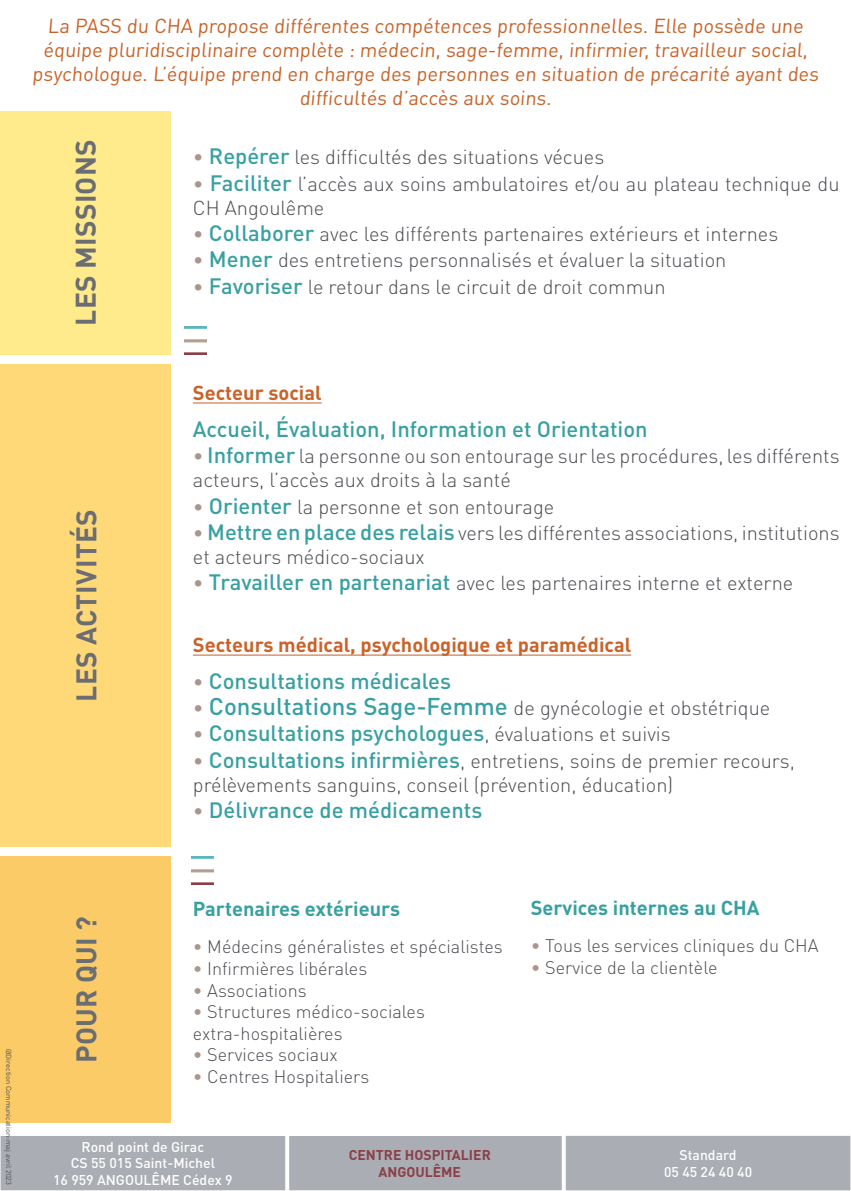
<style>
.page{position:relative;width:851px;height:1191px;background:#fff}
.page>*{position:absolute;margin:0;border:0;box-sizing:border-box;transform-origin:0 0}
.CHA-Chapeau_gauche{font:700 28px "DIN Pro";letter-spacing:.01em;color:#6a6d73}
.t1{font:500 22px "DIN Pro";color:#38a0a1}
.t2{font:300 20px/24px "DIN Pro";color:#4a4c51}
.t3{font:20px/24px "DIN Pro";color:#c96329;text-align:center}
.t4{font:700 20px "DIN Pro";color:#c96329}
.t5{font:700 20px "DIN Pro";color:#38a0a1}
.t6{font:300 18px "DIN Pro";color:#4a4c51}
.CHA-Surtitre{font:500 14px "DIN Pro";color:#fff}
.CHA-Surtitre-2{font:700 14px "DIN Pro";color:#8b4049}
.t7{font:7.4px "DIN Pro";color:#4a4c51}
.s1{color:#ab968a}
.s2{font-weight:500;font-size:22px;color:#38a0a1}
.s3{font-weight:300;font-size:20px;color:#ab968a}
.s4{font-weight:500;font-size:24px;color:#38a0a1}
.s5{font-weight:300;font-size:20px;color:#4a4c51}
</style>
<div class="page">
<div style="left:0;top:111px;width:170px;height:243px;background:#ffeb8b"></div>
<div style="left:1px;top:364px;width:170px;height:482px;background:#ffd978"></div>
<hr style="left:193px;top:402px;width:128px;height:1px;background:#c96329">
<hr style="left:193px;top:654px;width:438px;height:1px;background:#c96329">
<div style="left:1px;top:856px;width:170px;height:267px;background:#facb66"></div>
<img style="left:185px;top:326px;width:22px;height:28px">
<div style="left:0;top:1135px;width:850px;height:56px;background:#aaadb3"></div>
<img style="left:191px;top:856px;width:22px;height:28px">
<p class="t3" style="left:32px;top:13px;width:790px">La PASS du CHA propose différentes compétences professionnelles. Elle possède une équipe pluridisciplinaire complète : médecin, sage-femme, infirmier, travailleur social, psychologue. L’équipe prend en charge des personnes en situation de précarité ayant des difficultés d’accès aux soins.</p>
<p class="CHA-Chapeau_gauche" style="left:67px;top:325px;width:188px;rotate:-90deg">LES MISSIONS</p>
<p class="CHA-Chapeau_gauche" style="left:67px;top:702px;width:194px;rotate:-90deg">LES ACTIVITÉS</p>
<p class="t2" style="left:193px;top:144px;width:413px"><span class="s1">•</span> <span class="s2">Repérer</span> les difficultés des situations vécues</p>
<p class="t2" style="left:193px;top:170px;width:648px"><span class="s1">•</span> <span class="s2">Faciliter</span> l’accès aux soins ambulatoires et/ou au plateau technique du<br>CH Angoulême</p>
<p class="t2" style="left:193px;top:221px;width:586px"><span class="s1">•</span> <span class="s2">Collaborer</span> avec les différents partenaires extérieurs et internes</p>
<p class="t2" style="left:193px;top:247px;width:535px"><span class="s1">•</span> <span class="s2">Mener</span> des entretiens personnalisés et évaluer la situation</p>
<p class="t2" style="left:193px;top:274px;width:474px"><span class="s1">•</span> <span class="s2">Favoriser</span> le retour dans le circuit de droit commun</p>
<p class="t4" style="left:193px;top:379px;width:130px">Secteur social</p>
<p class="t1" style="left:193px;top:414px;width:456px">Accueil, Évaluation, Information et Orientation</p>
<p class="t2" style="left:193px;top:443px;width:648px"><span class="s1">•</span> <span class="s2">Informer</span> la personne ou son entourage sur les procédures, les différents acteurs, l’accès aux droits à la santé</p>
<p class="t2" style="left:193px;top:493px;width:363px"><span class="s1">•</span> <span class="s2">Orienter</span> la personne et son entourage</p>
<p class="t2" style="left:193px;top:520px;width:648px"><span class="s1">•</span> <span class="s2">Mettre en place des relais</span> vers les différentes associations, institutions et acteurs médico-sociaux</p>
<p class="t2" style="left:193px;top:570px;width:602px"><span class="s1">•</span> <span class="s2">Travailler en partenariat</span> avec les partenaires interne et externe</p>
<p class="t4" style="left:193px;top:631px;width:440px">Secteurs médical, psychologique et paramédical</p>
<p class="t1" style="left:193px;top:666px;width:259px"><span class="s3">•</span> Consultations médicales</p>
<p class="t2" style="left:193px;top:695px;width:579px"><span class="s1">•</span> <span class="s4">Consultations Sage-Femme</span> de gynécologie et obstétrique</p>
<p class="t1" style="left:193px;top:718px;width:479px"><span class="s3">•</span> Consultations psychologues<span class="s5">, évaluations et suivis</span></p>
<p class="t2" style="left:193px;top:747px;width:603px"><span class="s1">•</span> <span class="s2">Consultations infirmières</span>, entretiens, soins de premier recours, prélèvements sanguins, conseil (prévention, éducation)</p>
<p class="t1" style="left:193px;top:795px;width:291px"><span class="s3">•</span> Délivrance de médicaments</p>
<p class="t7" style="left:14px;top:1049px;width:137px;rotate:90deg">@Direction Communication-maj avril 2023</p>
<p class="CHA-Chapeau_gauche" style="left:67px;top:1063px;width:149px;rotate:-90deg">POUR QUI ?</p>
<p class="t5" style="left:193px;top:895px;width:209px">Partenaires extérieurs</p>
<p class="t6" style="left:193px;top:934px;width:311px"><span class="s1">•</span> Médecins généralistes et spécialistes</p>
<p class="t6" style="left:193px;top:956px;width:176px"><span class="s1">•</span> Infirmières libérales</p>
<p class="t6" style="left:193px;top:977px;width:115px"><span class="s1">•</span> Associations</p>
<p class="t6" style="left:193px;top:999px;width:233px"><span class="s1">•</span> Structures médico-sociales</p>
<p class="t6" style="left:193px;top:1021px;width:151px">extra-hospitalières</p>
<p class="t6" style="left:193px;top:1042px;width:146px"><span class="s1">•</span> Services sociaux</p>
<p class="t6" style="left:193px;top:1064px;width:178px"><span class="s1">•</span> Centres Hospitaliers</p>
<p class="CHA-Surtitre" style="left:82px;top:1137px;width:124px">Rond point de Girac</p>
<p class="CHA-Surtitre" style="left:71px;top:1153px;width:146px">CS 55 015 Saint-Michel</p>
<p class="CHA-Surtitre" style="left:53px;top:1170px;width:181px">16 959 ANGOULÊME Cédex 9</p>
<p class="CHA-Surtitre-2" style="left:349px;top:1145px;width:143px">CENTRE HOSPITALIER</p>
<p class="CHA-Surtitre-2" style="left:378px;top:1162px;width:84px">ANGOULÊME</p>
<p class="t5" style="left:530px;top:894px;width:230px">Services internes au CHA</p>
<p class="t6" style="left:530px;top:933px;width:289px"><span class="s1">•</span> Tous les services cliniques du CHA</p>
<p class="t6" style="left:530px;top:955px;width:188px"><span class="s1">•</span> Service de la clientèle</p>
<p class="CHA-Surtitre" style="left:679px;top:1145px;width:58px">Standard</p>
<p class="CHA-Surtitre" style="left:664px;top:1162px;width:90px">05 45 24 40 40</p>
</div>
